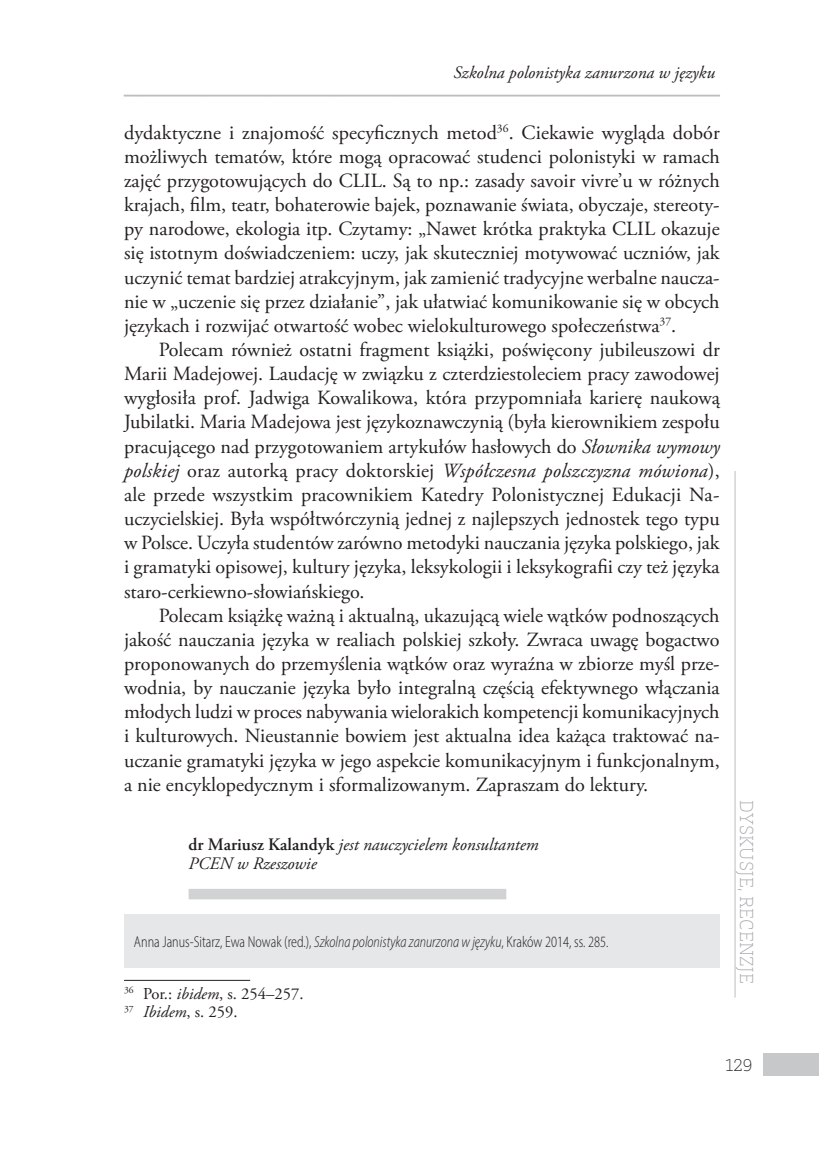
<style>
.page{position:relative;width:819px;height:1166px;background:#fff}
.page>*{position:absolute;margin:0;border:0;box-sizing:border-box;transform-origin:0 0}
.t1{font:20.12px/24.2px "Adobe Garamond Pro";color:#231f20;text-align:justify}
.t2{font:200 19.25px "Brix Slab";letter-spacing:.015em;color:#a8a9ad}
.t3{font:italic 17.5px/19.2px "Adobe Garamond Pro";color:#231f20}
.t4{font:200 17.5px "Brix Slab";color:#231f20}
.t5{font:16.62px/18.4px "Adobe Garamond Pro";color:#231f20}
.t6{font:300 semi-condensed 15.75px "Myriad Pro";color:#231f20;scale:.85 1}
.s1{font-style:italic}
.s2{font-weight:600;font-style:normal}
</style>
<div class="page">
<svg style="left:124px;top:94px;width:595px;height:3px;background:#d5d6d7"></svg>
<hr style="left:734px;top:471px;width:1px;height:526px;background:#bcbdc0">
<div style="left:763px;top:1053px;width:56px;height:23px;background:#c7c8ca"></div>
<div style="left:188px;top:889px;width:318px;height:10px;background:#d1d2d4"></div>
<hr style="left:124px;top:980px;width:126px;height:1px;background:#231f20">
<div style="left:124px;top:914px;width:595px;height:53px;background:#e6e7e9"></div>
<p class="t3" style="left:453px;top:63px;width:263px">Szkolna polonistyka zanurzona w języku</p>
<p class="t1" style="left:124px;top:121px;width:597px">dydaktyczne i znajomość specyficznych metod<sup>36</sup>. Ciekawie wygląda dobór możliwych tematów, które mogą opracować studenci polonistyki w ramach zajęć przygotowujących do CLIL. Są to np.: zasady savoir vivre’u w różnych krajach, film, teatr, bohaterowie bajek, poznawanie świata, obyczaje, stereoty&shy;py narodowe, ekologia itp. Czytamy: „Nawet krótka praktyka CLIL okazuje się istotnym doświadczeniem: uczy, jak skuteczniej motywować uczniów, jak uczynić temat bardziej atrakcyjnym, jak zamienić tradycyjne werbalne naucza&shy;nie w „uczenie się przez działanie”, jak ułatwiać komunikowanie się w obcych językach i rozwijać otwartość wobec wielokulturowego społeczeństwa<sup>37</sup>.</p>
<p class="t1" style="left:124px;top:338px;width:597px;text-indent:35px">Polecam również ostatni fragment książki, poświęcony jubileuszowi dr Marii Madejowej. Laudację w związku z czterdziestoleciem pracy zawodowej wygłosiła prof. Jadwiga Kowalikowa, która przypomniała karierę naukową Jubilatki. Maria Madejowa jest językoznawczynią (była kierownikiem zespołu pracującego nad przygotowaniem artykułów hasłowych do <span class="s1">Słownika wymowy polskiej</span> oraz autorką pracy doktorskiej <span class="s1">Współczesna polszczyzna mówiona</span>), ale przede wszystkim pracownikiem Katedry Polonistycznej Edukacji Na&shy;uczycielskiej. Była współtwórczynią jednej z najlepszych jednostek tego typu w Polsce. Uczyła studentów zarówno metodyki nauczania języka polskiego, jak i gramatyki opisowej, kultury języka, leksykologii i leksykografii czy też języka staro-cerkiewno-słowiańskiego.</p>
<p class="t1" style="left:124px;top:604px;width:597px;text-indent:35px">Polecam książkę ważną i aktualną, ukazującą wiele wątków podnoszących jakość nauczania języka w realiach polskiej szkoły. Zwraca uwagę bogactwo proponowanych do przemyślenia wątków oraz wyraźna w zbiorze myśl prze&shy;wodnia, by nauczanie języka było integralną częścią efektywnego włączania młodych ludzi w proces nabywania wielorakich kompetencji komunikacyjnych i kulturowych. Nieustannie bowiem jest aktualna idea każąca traktować na&shy;uczanie gramatyki języka w jego aspekcie komunikacyjnym i funkcjonalnym, a nie encyklopedycznym i sformalizowanym. Zapraszam do lektury.</p>
<p class="t3" style="left:188px;top:835px;width:351px"><span class="s2">dr Mariusz Kalandyk</span> jest nauczycielem konsultantem<br>PCEN w Rzeszowie</p>
<p class="t6" style="left:134px;top:932px;width:559px">Anna Janus-Sitarz, Ewa Nowak (red.), <span class="s1">Szkolna polonistyka zanurzona w języku</span>, Kraków 2014, ss. 285.</p>
<p class="t5" style="left:124px;top:985px;width:181px"><sup>36</sup> Por.: <span class="s1">ibidem</span>, s. 254–257.<br><sup>37</sup> <span class="s1">Ibidem</span>, s. 259.</p>
<p class="t2" style="left:758px;top:800px;width:185px;rotate:90deg">DYSKUSJE, RECENZJE</p>
<p class="t4" style="left:725px;top:1054px;width:28px">129</p>
</div>
